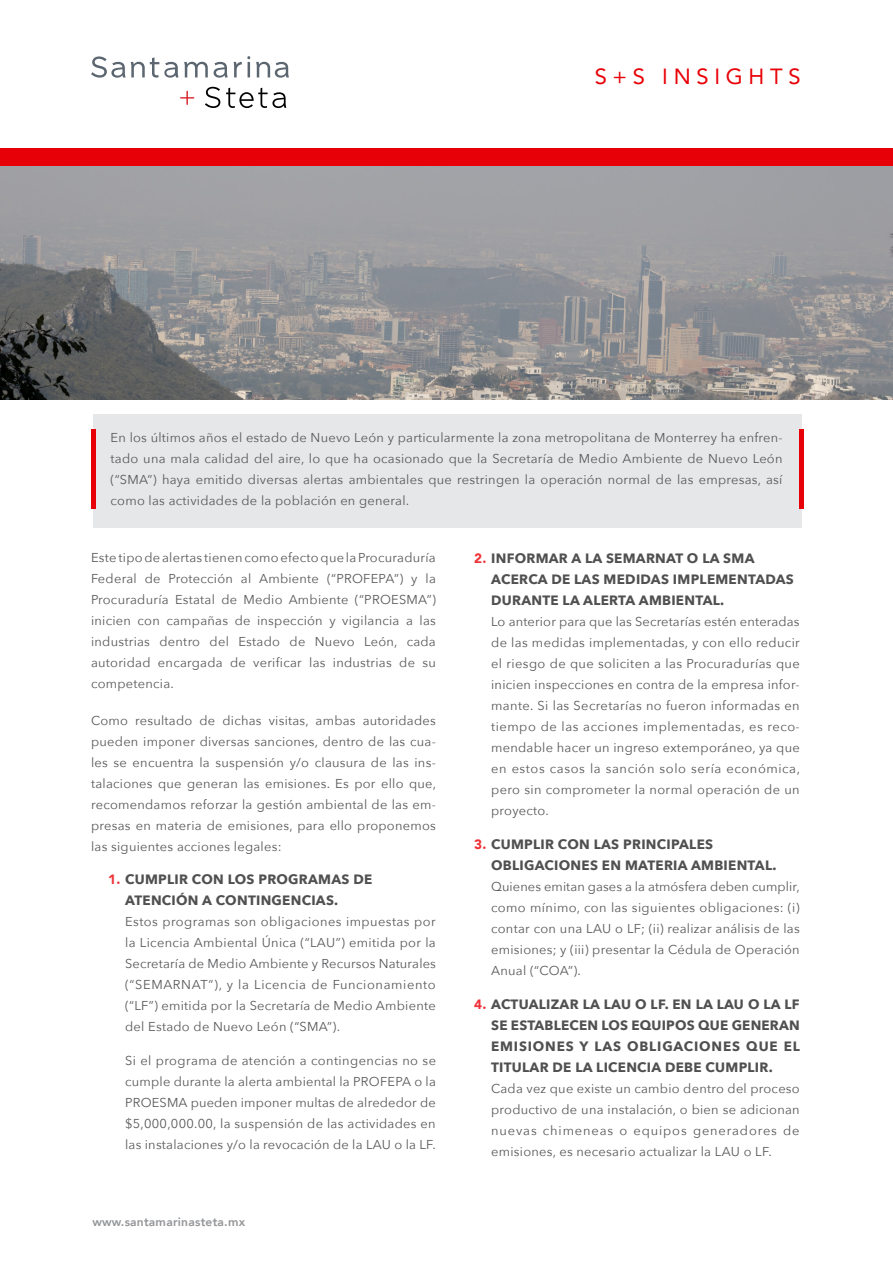
<style>
.page{position:relative;width:893px;height:1264px;background:#fff}
.page>*{position:absolute;margin:0;border:0;box-sizing:border-box;transform-origin:0 0}
.t1{font:21.9px "Avenir";letter-spacing:.26em;color:#e80008}
.t2{font:700 13.5px/21px "Avenir Next";letter-spacing:.02em;color:#505050}
.Texto{font:12.9px/21px "Avenir Next";letter-spacing:.02em;color:#57585a;text-align:justify}
.t3{font:800 12px "Avenir";letter-spacing:.02em;color:#939598}
.s1{font-family:"Avenir";font-weight:900;color:#ed3339}
</style>
<div class="page">
<svg style="left:180px;top:91px;width:14px;height:14px"></svg>
<svg style="left:234px;top:56px;width:16px;height:21px"></svg>
<hr style="left:247px;top:62px;width:3px;height:15px;background:#5c6670">
<svg style="left:91px;top:56px;width:34px;height:22px"></svg>
<svg style="left:131px;top:57px;width:47px;height:21px"></svg>
<svg style="left:184px;top:62px;width:44px;height:16px"></svg>
<svg style="left:256px;top:62px;width:33px;height:16px"></svg>
<svg style="left:205px;top:87px;width:15px;height:21px"></svg>
<svg style="left:226px;top:88px;width:60px;height:20px"></svg>
<div style="left:0;top:149px;width:893px;height:18px;background:#e80008"></div>
<img style="left:0;top:167px;width:893px;height:232px">
<div style="left:93px;top:414px;width:709px;height:113px;background:#e6e7e9"></div>
<hr style="left:91px;top:429px;width:4px;height:80px;background:#e80008">
<div style="left:799px;top:429px;width:5px;height:80px;background:#e80008"></div>
<h1 class="t1" style="left:594px;top:59px;width:207px">S+S INSIGHTS</h1>
<p class="Texto" style="left:111px;top:426px;width:673px">En los últimos años el estado de Nuevo León y particularmente la zona metropolitana de Monterrey ha enfren&shy;tado una mala calidad del aire, lo que ha ocasionado que la Secretaría de Medio Ambiente de Nuevo León (“SMA”) haya emitido diversas alertas ambientales que restringen la operación normal de las empresas, así como las actividades de la población en general.</p>
<p class="Texto" style="left:91px;top:546px;width:346px">Este tipo de alertas tienen como efecto que la Procuraduría Federal de Protección al Ambiente (“PROFEPA”) y la Procuraduría Estatal de Medio Ambiente (“PROESMA”) inicien con campañas de inspección y vigilancia a las industrias dentro del Estado de Nuevo León, cada autoridad encargada de verificar las industrias de su competencia.</p>
<p class="Texto" style="left:91px;top:709px;width:347px">Como resultado de dichas visitas, ambas autoridades pueden imponer diversas sanciones, dentro de las cua&shy;les se encuentra la suspensión y/o clausura de las ins&shy;talaciones que generan las emisiones. Es por ello que, recomendamos reforzar la gestión ambiental de las em&shy;presas en materia de emisiones, para ello proponemos las siguientes acciones legales:</p>
<p class="t2" style="left:125px;top:868px;width:249px;text-indent:-17px"><span class="s1">1.</span> CUMPLIR CON LOS PROGRAMAS DE<br>ATENCIÓN A CONTINGENCIAS.</p>
<p class="Texto" style="left:125px;top:910px;width:312px">Estos programas son obligaciones impuestas por la Licencia Ambiental Única (“LAU”) emitida por la Secretaría de Medio Ambiente y Recursos Naturales (“SEMARNAT”), y la Licencia de Funcionamiento (“LF”) emitida por la Secretaría de Medio Ambiente del Estado de Nuevo León (“SMA”).</p>
<p class="Texto" style="left:125px;top:1049px;width:312px">Si el programa de atención a contingencias no se cumple durante la alerta ambiental la PROFEPA o la PROESMA pueden imponer multas de alrededor de $5,000,000.00, la suspensión de las actividades en las instalaciones y/o la revocación de la LAU o la LF.</p>
<p class="t3" style="left:92px;top:1212px;width:154px">www.santamarinasteta.mx</p>
<p class="t2" style="left:491px;top:547px;width:304px;text-indent:-17px"><span class="s1">2.</span> INFORMAR A LA SEMARNAT O LA SMA<br>ACERCA DE LAS MEDIDAS IMPLEMENTADAS<br>DURANTE LA ALERTA AMBIENTAL.</p>
<p class="Texto" style="left:491px;top:610px;width:310px">Lo anterior para que las Secretarías estén enteradas de las medidas implementadas, y con ello reducir el riesgo de que soliciten a las Procuradurías que inicien inspecciones en contra de la empresa infor&shy;mante. Si las Secretarías no fueron informadas en tiempo de las acciones implementadas, es reco&shy;mendable hacer un ingreso extemporáneo, ya que en estos casos la sanción solo sería económica, pero sin comprometer la normal operación de un proyecto.</p>
<p class="t2" style="left:491px;top:833px;width:287px;text-indent:-17px"><span class="s1">3.</span> CUMPLIR CON LAS PRINCIPALES<br>OBLIGACIONES EN MATERIA AMBIENTAL.</p>
<p class="Texto" style="left:491px;top:875px;width:310px">Quienes emitan gases a la atmósfera deben cumplir, como mínimo, con las siguientes obligaciones: (i) contar con una LAU o LF; (ii) realizar análisis de las emisiones; y (iii) presentar la Cédula de Operación Anual (“COA”).</p>
<p class="t2" style="left:491px;top:993px;width:310px;text-align:justify;text-indent:-17px"><span class="s1">4.</span> ACTUALIZAR LA LAU O LF. EN LA LAU O LA LF SE ESTABLECEN LOS EQUIPOS QUE GENERAN EMISIONES Y LAS OBLIGACIONES QUE EL TITULAR DE LA LICENCIA DEBE CUMPLIR.</p>
<p class="Texto" style="left:491px;top:1076px;width:310px">Cada vez que existe un cambio dentro del proceso productivo de una instalación, o bien se adicionan nuevas chimeneas o equipos generadores de emisiones, es necesario actualizar la LAU o LF.</p>
</div>
